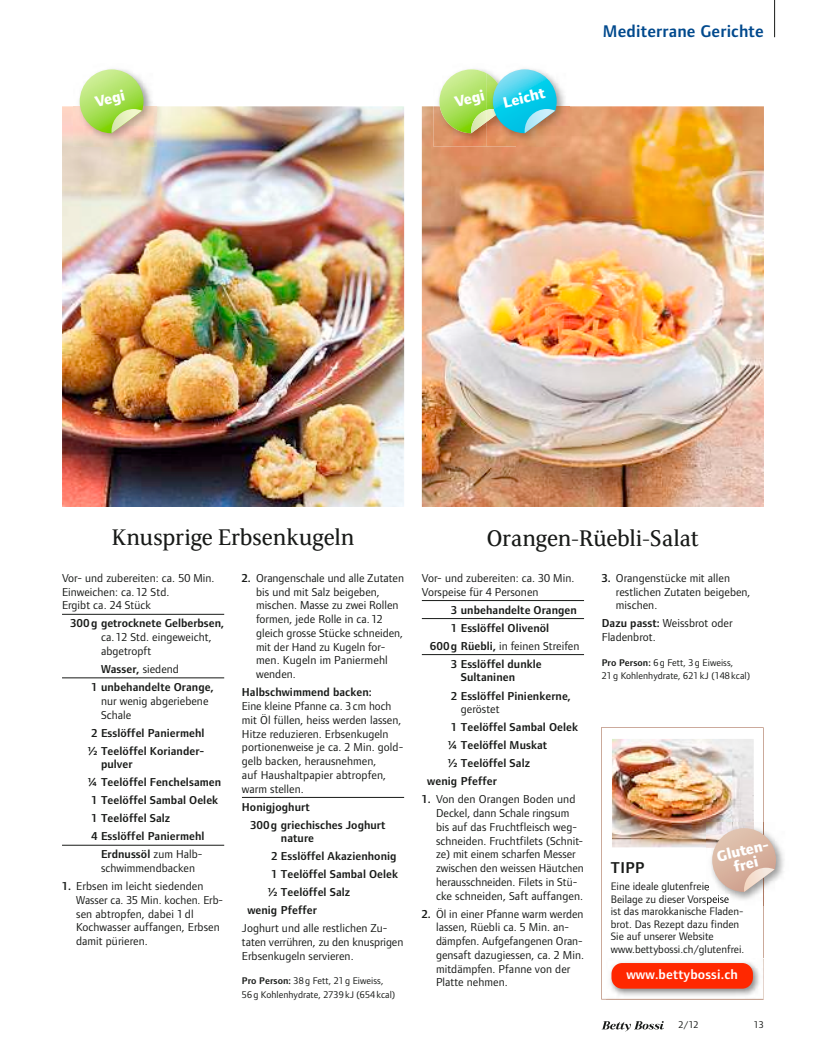
<style>
.page{position:relative;width:826px;height:1053px;background:#fff}
.page>*{position:absolute;margin:0;border:0;box-sizing:border-box;transform-origin:0 0}
.t1{font:25px "FS Sally";letter-spacing:-.015em;color:#181a18}
.t2{font:600 17.5px "Foundry Form Sans B Bn";letter-spacing:.01em;color:#00498d}
.t3{font:600 16.25px "Foundry Form Sans B Bn";color:#181a18}
.t4{font:800 15.62px/13.8px "Foundry Form Sans B Bn";color:#fff;text-align:center}
.t5{font:600 13.88px "Foundry Form Sans B Bn";letter-spacing:.01em;color:#fff}
.t6{font:11.88px/13.8px "Foundry Form Sans B Bn";letter-spacing:.005em;color:#181a18}
.t7{font:600 11.88px/18px "Foundry Form Sans B Bn";letter-spacing:.005em;color:#181a18}
.t8{font:11.25px/12.5px "Foundry Form Sans B Bn";color:#181a18}
.t9{font:10px/13.8px "Foundry Form Sans B Bn";letter-spacing:.005em;color:#181a18}
.s1{font-weight:400}
.s2{font-weight:600}
</style>
<div class="page">
<svg style="left:601px;top:1021px;width:63px;height:10px"></svg>
<img style="left:422px;top:106px;width:342px;height:401px">
<hr style="left:422px;top:600px;width:162px;height:1px;background:#181a18">
<hr style="left:422px;top:618px;width:162px;height:1px;background:#181a18">
<hr style="left:422px;top:654px;width:162px;height:1px;background:#181a18">
<svg style="left:601px;top:727px;width:162px;height:272px"></svg>
<img style="left:62px;top:106px;width:342px;height:401px">
<hr style="left:62px;top:614px;width:162px;height:1px;background:#181a18">
<hr style="left:62px;top:677px;width:162px;height:1px;background:#181a18">
<hr style="left:62px;top:844px;width:162px;height:1px;background:#181a18">
<hr style="left:242px;top:797px;width:162px;height:1px;background:#181a18">
<img style="left:612px;top:738px;width:141px;height:109px">
<img style="left:706px;top:822px;width:78px;height:83px">
<img style="left:763px;top:822px;width:1px;height:83px">
<img style="left:706px;top:894px;width:23px;height:11px">
<img style="left:706px;top:822px;width:47px;height:6px">
<svg style="left:706px;top:828px;width:70px;height:64px;background:#ddc4b7"></svg>
<img style="left:433px;top:71px;width:137px;height:75px">
<svg style="left:439px;top:69px;width:48px;height:64px;background:#bbdc75"></svg>
<img style="left:487px;top:122px;width:29px;height:24px">
<img style="left:487px;top:73px;width:6px;height:36px">
<img style="left:487px;top:109px;width:6px;height:13px">
<svg style="left:493px;top:69px;width:63px;height:64px;background:#58cad7"></svg>
<img style="left:74px;top:83px;width:83px;height:63px">
<svg style="left:80px;top:69px;width:63px;height:64px;background:#bfdf80"></svg>
<img style="left:606px;top:958px;width:157px;height:41px">
<div style="left:611px;top:962px;width:142px;height:26px;background:#ff2800;border-radius:11px"></div>
<hr style="left:774px;top:0;width:1px;height:37px;background:#181a18">
<h3 class="t4" style="left:94px;top:95px;width:32px;rotate:-13deg">Vegi</h3>
<h3 class="t4" style="left:501px;top:96px;width:44px;rotate:-13deg">Leicht</h3>
<h3 class="t4" style="left:453px;top:95px;width:32px;rotate:-13deg">Vegi</h3>
<h2 class="t2" style="left:603px;top:26px;width:163px">Mediterrane Gerichte</h2>
<h1 class="t1" style="left:111px;top:521px;width:245px">Knusprige Erbsenkugeln</h1>
<p class="t6" style="left:62px;top:571px;width:154px">Vor- und zubereiten: ca. 50 Min.<br>Einweichen: ca. 12 Std.<br>Ergibt ca. 24 Stück</p>
<p class="t7" style="left:71px;top:615px;width:155px">300g getrocknete Gelberbsen,</p>
<p class="t6" style="left:101px;top:630px;width:112px">ca. 12 Std. eingeweicht, abgetropft</p>
<p class="t7" style="left:91px;top:661px;width:124px;text-indent:10px">Wasser, <span class="s1">siedend<br></span>1 unbehandelte Orange,</p>
<p class="t6" style="left:101px;top:693px;width:109px">nur wenig abgeriebene<br>Schale</p>
<p class="t7" style="left:88px;top:724px;width:118px">2 Esslöffel Paniermehl ¿ Teelöffel Koriander-</p>
<p class="t7" style="left:101px;top:756px;width:33px">pulver</p>
<p class="t7" style="left:88px;top:774px;width:135px">¡ Teelöffel Fenchelsamen</p>
<p class="t7" style="left:91px;top:792px;width:128px">1 Teelöffel Sambal Oelek</p>
<p class="t7" style="left:91px;top:810px;width:80px">1 Teelöffel Salz</p>
<p class="t7" style="left:91px;top:828px;width:114px">4 Esslöffel Paniermehl</p>
<p class="t7" style="left:101px;top:846px;width:103px">Erdnussöl <span class="s1">zum Halb-</span></p>
<p class="t6" style="left:101px;top:861px;width:96px">schwimmendbacken</p>
<p class="t6" style="left:76px;top:879px;width:148px;text-indent:-14px"><span class="s2">1.</span> Erbsen im leicht siedenden<br>Wasser ca. 35 Min. kochen. Erb&shy;sen abtropfen, dabei 1dl<br>Kochwasser auffangen, Erbsen damit pürieren.</p>
<p class="t6" style="left:256px;top:571px;width:149px;text-indent:-14px"><span class="s2">2.</span> Orangenschale und alle Zutaten bis und mit Salz beigeben, mischen. Masse zu zwei Rollen formen, jede Rolle in ca. 12 gleich grosse Stücke schneiden, mit der Hand zu Kugeln for&shy;men. Kugeln im Paniermehl wenden.</p>
<p class="t7" style="left:242px;top:684px;width:131px">Halbschwimmend backen:</p>
<p class="t6" style="left:242px;top:699px;width:163px">Eine kleine Pfanne ca. 3cm hoch mit Öl füllen, heiss werden lassen,<br>Hitze reduzieren. Erbsenkugeln portionenweise je ca. 2 Min. gold&shy;gelb backen, herausnehmen,<br>auf Haushaltpapier abtropfen, warm stellen.</p>
<p class="t7" style="left:250px;top:798px;width:136px;text-indent:-9px">Honigjoghurt<br>300g griechisches Joghurt</p>
<p class="t7" style="left:281px;top:830px;width:35px">nature</p>
<p class="t7" style="left:271px;top:848px;width:127px">2 Esslöffel Akazienhonig</p>
<p class="t7" style="left:271px;top:866px;width:128px">1 Teelöffel Sambal Oelek</p>
<p class="t7" style="left:268px;top:884px;width:84px">¿ Teelöffel Salz</p>
<p class="t7" style="left:247px;top:902px;width:71px">wenig Pfeffer</p>
<p class="t6" style="left:242px;top:921px;width:163px">Joghurt und alle restlichen Zu&shy;taten verrühren, zu den knusprigen<br>Erbsenkugeln servieren.</p>
<p class="t9" style="left:242px;top:973px;width:155px"><span class="s2">Pro Person:</span> 38 g Fett, 21 g Eiweiss,<br>56 g Kohlenhydrate, 2739 kJ (654 kcal)</p>
<h1 class="t1" style="left:486px;top:522px;width:214px">Orangen-Rüebli-Salat</h1>
<p class="t6" style="left:422px;top:571px;width:154px">Vor- und zubereiten: ca. 30 Min.<br>Vorspeise für 4 Personen</p>
<p class="t7" style="left:451px;top:602px;width:127px">3 unbehandelte Orangen</p>
<p class="t7" style="left:451px;top:620px;width:99px">1 Esslöffel Olivenöl</p>
<p class="t6" style="left:430px;top:638px;width:150px"><span class="s2">600g Rüebli,</span> in feinen Streifen</p>
<p class="t7" style="left:451px;top:656px;width:92px">3 Esslöffel dunkle</p>
<p class="t7" style="left:451px;top:669px;width:121px;text-indent:10px">Sultaninen<br>2 Esslöffel Pinienkerne,</p>
<p class="t6" style="left:461px;top:702px;width:40px">geröstet</p>
<p class="t7" style="left:451px;top:719px;width:128px">1 Teelöffel Sambal Oelek</p>
<p class="t7" style="left:448px;top:737px;width:101px">¡ Teelöffel Muskat</p>
<p class="t7" style="left:448px;top:755px;width:84px">¿ Teelöffel Salz</p>
<p class="t7" style="left:427px;top:773px;width:71px">wenig Pfeffer</p>
<p class="t6" style="left:436px;top:792px;width:149px;text-indent:-14px"><span class="s2">1.</span> Von den Orangen Boden und<br>Deckel, dann Schale ringsum bis auf das Fruchtfleisch weg&shy;schneiden. Fruchtfilets (Schnit&shy;ze) mit einem scharfen Messer zwischen den weissen Häutchen herausschneiden. Filets in Stü&shy;cke schneiden, Saft auffangen.</p>
<p class="t6" style="left:436px;top:906px;width:149px;text-indent:-14px"><span class="s2">2.</span> Öl in einer Pfanne warm werden lassen, Rüebli ca. 5 Min. an&shy;dämpfen. Aufgefangenen Oran&shy;gensaft dazugiessen, ca. 2 Min. mitdämpfen. Pfanne von der<br>Platte nehmen.</p>
<p class="t6" style="left:616px;top:571px;width:136px;text-indent:-14px"><span class="s2">3.</span> Orangenstücke mit allen restlichen Zutaten beigeben, mischen.</p>
<p class="t6" style="left:601px;top:616px;width:132px"><span class="s2">Dazu passt:</span> Weissbrot oder<br>Fladenbrot.</p>
<p class="t9" style="left:601px;top:655px;width:150px"><span class="s2">Pro Person:</span> 6g Fett, 3g Eiweiss,<br>21 g Kohlenhydrate, 621kJ (148 kcal)</p>
<h3 class="t4" style="left:715px;top:849px;width:56px;rotate:-13deg">Gluten&shy;frei</h3>
<h3 class="t3" style="left:611px;top:861px;width:35px">TIPP</h3>
<p class="t8" style="left:611px;top:880px;width:135px">Eine ideale glutenfreie<br>Beilage zu dieser Vorspeise<br>ist das marokkanische Fladen&shy;brot. Das Rezept dazu finden<br>Sie auf unserer Website www.bettybossi.ch/glutenfrei.</p>
<p class="t5" style="left:626px;top:969px;width:113px">www.bettybossi.ch</p>
<p class="t9" style="left:678px;top:1017px;width:21px">2/12</p>
<p class="t9" style="left:754px;top:1017px;width:11px">13</p>
</div>
